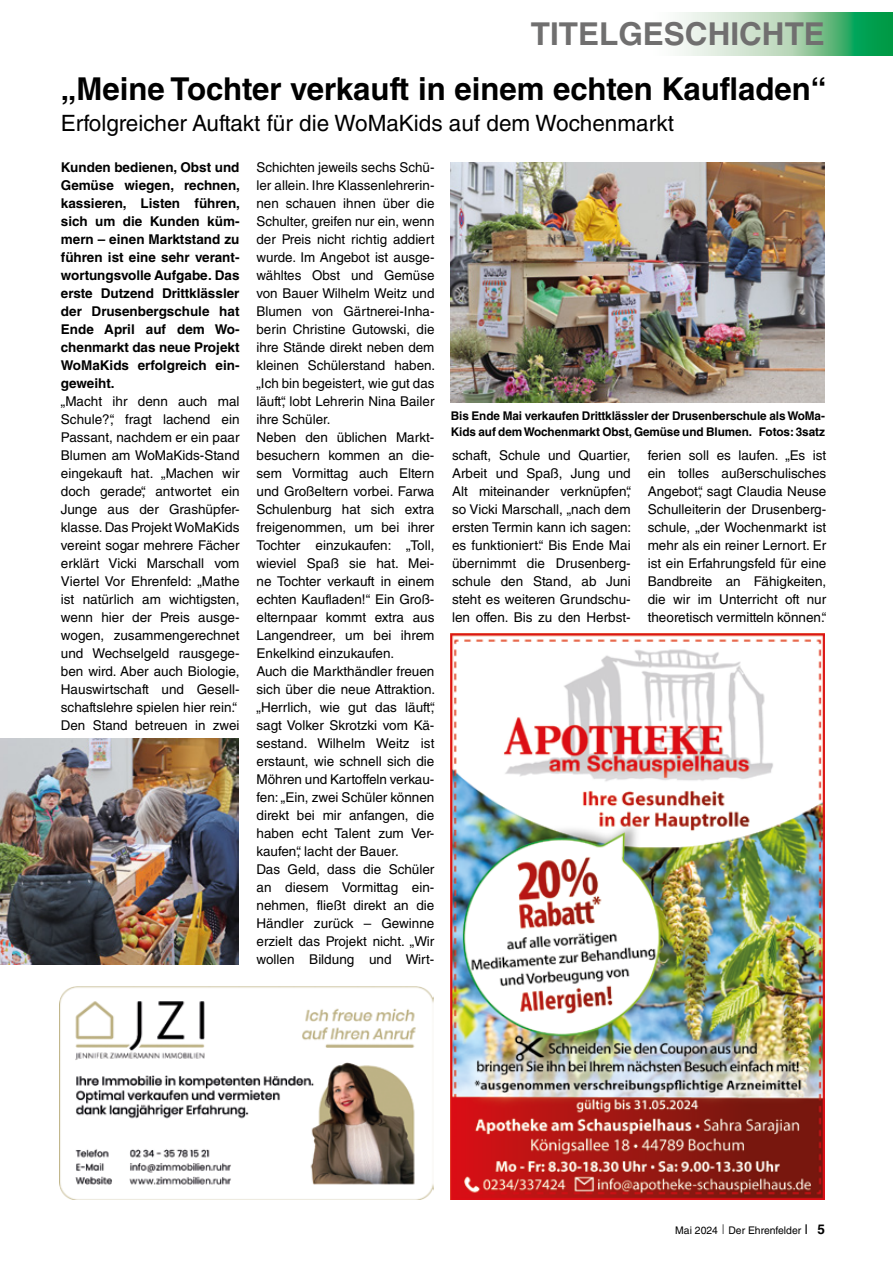
<style>
.page{position:relative;width:893px;height:1263px;background:#fff}
.page>*{position:absolute;margin:0;border:0;box-sizing:border-box;transform-origin:0 0}
.t1{font:700 31.5px "Helvetica LT Std";color:#000}
.t2{font:700 31.5px "Helvetica LT Std";color:#706f6f}
.t3{font:22.5px "Helvetica LT Std";color:#000}
.t4{font:13.5px/18px "Helvetica LT Std";color:#000}
.t5{font:700 13.5px/18px "Helvetica LT Std";color:#000;text-align:justify}
.t6{font:700 12px/16.5px "Helvetica LT Std";letter-spacing:-.005em;color:#000}
.t7{font:10.5px "Helvetica LT Std";color:#000}
.s1{font-size:13.5px;color:#706f6f}
.s2{font-size:13.5px}
.s3{font-weight:700;font-size:13.5px}
</style>
<div class="page">
<svg style="left:679px;top:13px;width:214px;height:42px;background:#92cda7"></svg>
<img style="left:59px;top:986px;width:375px;height:213px">
<img style="left:451px;top:633px;width:374px;height:566px">
<img style="left:0;top:739px;width:238px;height:225px">
<img style="left:450px;top:163px;width:375px;height:240px">
<h1 class="t2" style="left:531px;top:15px;width:296px">TITELGESCHICHTE</h1>
<h1 class="t1" style="left:61px;top:69px;width:767px">„Meine Tochter verkauft in einem echten Kaufladen“</h1>
<h2 class="t3" style="left:61px;top:110px;width:615px">Erfolgreicher Auftakt für die WoMaKids auf dem Wochenmarkt</h2>
<p class="t5" style="left:61px;top:158px;width:181px">Kunden bedienen, Obst und Gemüse wiegen, rechnen, kassieren, Listen führen, sich um die Kunden küm&shy;mern – einen Marktstand zu führen ist eine sehr verant&shy;wortungsvolle Aufgabe. Das erste Dutzend Drittklässler der Drusenbergschule hat Ende April auf dem Wo&shy;chenmarkt das neue Projekt WoMaKids erfolgreich ein&shy;geweiht.</p>
<p class="t4" style="left:61px;top:392px;width:180px">„Macht ihr denn auch mal<br>Schule?“, fragt lachend ein<br>Passant, nachdem er ein paar<br>Blumen am WoMaKids-Stand eingekauft hat. „Machen wir doch gerade“, antwortet ein<br>Junge aus der Grashüpfer&shy;klasse. Das Projekt WoMaKids vereint sogar mehrere Fächer erklärt Vicki Marschall vom<br>Viertel Vor Ehrenfeld: „Mathe ist natürlich am wichtigsten, wenn hier der Preis ausge&shy;wogen, zusammengerechnet und Wechselgeld rausgege&shy;ben wird. Aber auch Biologie,<br>Hauswirtschaft und Gesell&shy;schaftslehre spielen hier rein.“<br>Den Stand betreuen in zwei</p>
<p class="t4" style="left:256px;top:158px;width:180px">Schichten jeweils sechs Schü&shy;ler allein. Ihre Klassenlehrerin&shy;nen schauen ihnen über die<br>Schulter, greifen nur ein, wenn der Preis nicht richtig addiert wurde. Im Angebot ist ausge&shy;wähltes Obst und Gemüse von Bauer Wilhelm Weitz und<br>Blumen von Gärtnerei-Inha&shy;berin Christine Gutowski, die ihre Stände direkt neben dem kleinen Schülerstand haben. „Ich bin begeistert, wie gut das läuft“, lobt Lehrerin Nina Bailer ihre Schüler.<br>Neben den üblichen Markt&shy;besuchern kommen an die&shy;sem Vormittag auch Eltern und Großeltern vorbei. Farwa<br>Schulenburg hat sich extra freigenommen, um bei ihrer<br>Tochter einzukaufen: „Toll, wieviel Spaß sie hat. Mei&shy;ne Tochter verkauft in einem echten Kaufladen!“ Ein Groß&shy;elternpaar kommt extra aus<br>Langendreer, um bei ihrem<br>Enkelkind einzukaufen.<br>Auch die Markthändler freuen sich über die neue Attraktion. „Herrlich, wie gut das läuft“, sagt Volker Skrotzki vom Kä&shy;sestand. Wilhelm Weitz ist erstaunt, wie schnell sich die<br>Möhren und Kartoffeln verkau&shy;fen: „Ein, zwei Schüler können direkt bei mir anfangen, die haben echt Talent zum Ver&shy;kaufen“, lacht der Bauer.<br>Das Geld, dass die Schüler an diesem Vormittag ein&shy;nehmen, fließt direkt an die<br>Händler zurück – Gewinne erzielt das Projekt nicht. „Wir wollen Bildung und Wirt-</p>
<p class="t6" style="left:451px;top:407px;width:376px">Bis Ende Mai verkaufen Drittklässler der Drusenberschule als WoMa-<br>Kids auf dem Wochenmarkt Obst, Gemüse und Blumen. Fotos: 3satz</p>
<p class="t4" style="left:452px;top:446px;width:181px;text-align:justify">schaft, Schule und Quartier, Arbeit und Spaß, Jung und Alt miteinander verknüpfen“, so Vicki Marschall, „nach dem ersten Termin kann ich sagen: es funktioniert.“ Bis Ende Mai übernimmt die Drusenberg&shy;schule den Stand, ab Juni steht es weiteren Grundschu&shy;len offen. Bis zu den Herbst-</p>
<p class="t4" style="left:648px;top:446px;width:180px;text-align:justify">ferien soll es laufen. „Es ist ein tolles außerschulisches Angebot“, sagt Claudia Neuse Schulleiterin der Drusenberg&shy;schule, „der Wochenmarkt ist mehr als ein reiner Lernort. Er ist ein Erfahrungsfeld für eine Bandbreite an Fähigkeiten, die wir im Unterricht oft nur theoretisch vermitteln können.“</p>
<p class="t7" style="left:675px;top:1224px;width:151px">Mai 2024 <span class="s1">l</span> Der Ehrenfelder <span class="s2">l</span> <span class="s3">5</span></p>
</div>
